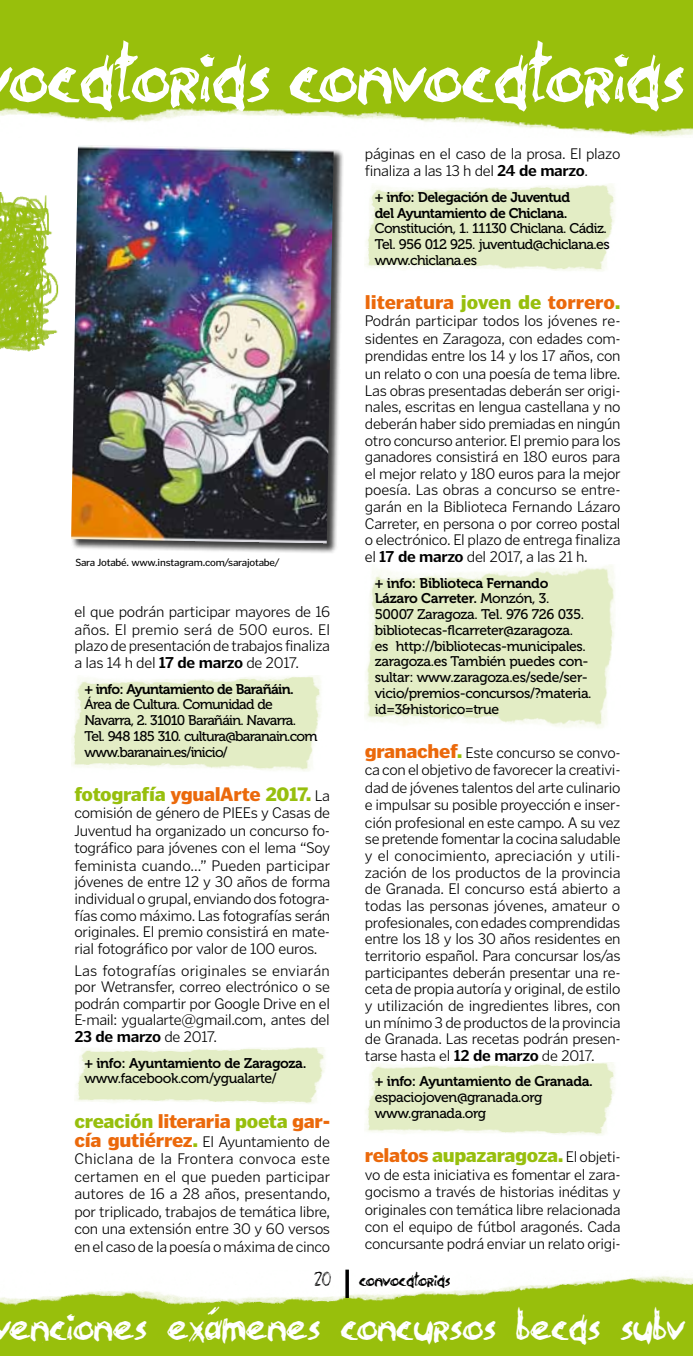
<style>
.page{position:relative;width:695px;height:1365px;background:#fff}
.page>*{position:absolute;margin:0;border:0;box-sizing:border-box;transform-origin:0 0}
.t1{font:91px "Philip'Signature";color:#fff}
.t2{font:49px "Philip'Signature";color:#fff}
.t3{font:21px "Philip'Signature";color:#000}
.t4{font:900 19.25px "Poynter Gothic Text";letter-spacing:-.02em;color:#97bf0d}
.t5{font:900 19.25px "Poynter Gothic Text";letter-spacing:-.005em;color:#eb690b}
.t6{font:300 15.75px/16.8px "Poynter Gothic Text";letter-spacing:-.02em;color:#000;text-align:justify}
.t7{font:14px/15.8px "Museo 500";letter-spacing:-.035em;color:#000}
.t8{font:14px/15.8px "Museo 700";letter-spacing:-.025em;color:#000}
.t9{font:10.5px "Poynter Gothic Text Tab";letter-spacing:-.02em;color:#000}
.s1{font-weight:700}
.s2{font-family:"Museo 700"}
.s3{color:#eb690b}
.s4{font-weight:300;font-size:15.75px;color:#000}
.s5{font-family:"Museo 500"}
.s6{font-weight:900;font-size:19.25px;color:#eb690b}
.s7{font-weight:900;font-size:19.25px;color:#97bf0d}
.s8{color:#97bf0d}
</style>
<div class="page">
<img style="left:0;top:1276px;width:692px;height:78px">
<img style="left:0;top:0;width:692px;height:137px">
<svg style="left:345px;top:1269px;width:4px;height:28px"></svg>
<img style="left:0;top:193px;width:59px;height:159px">
<img style="left:366px;top:1062px;width:249px;height:73px">
<img style="left:365px;top:565px;width:250px;height:163px">
<img style="left:365px;top:184px;width:250px;height:87px">
<img style="left:76px;top:1047px;width:249px;height:57px">
<img style="left:71px;top:675px;width:250px;height:96px">
<div style="left:71px;top:145px;width:272px;height:408px;background:#000;opacity:.75"></div>
<img style="left:71px;top:145px;width:262px;height:398px">
<p class="t1" style="left:9px;top:20px;width:676px">ocatorias convocatorias</p>
<p class="t9" style="left:75px;top:556px;width:206px">Sara Jotabé. www.instagram.com/sarajotabe/</p>
<p class="t6" style="left:74px;top:603px;width:257px">el que podrán participar mayores de 16 años. El premio será de 500 euros. El plazo de presentación de trabajos finaliza a las 14 h del <span class="s1">17 de marzo</span> de 2017.</p>
<p class="t7" style="left:84px;top:681px;width:235px"><span class="s2">+ info: Ayuntamiento de Barañáin.<br></span>Área de Cultura. Comunidad de Navarra, 2. 31010 Barañáin. Navarra.<br>Tel. 948 185 310. cultura@baranain.com www.baranain.es/inicio/</p>
<p class="t4" style="left:74px;top:782px;width:257px">fotografía <span class="s3">ygualArte</span> 2017. <span class="s4">La</span></p>
<p class="t6" style="left:74px;top:804px;width:257px">comisión de género de PIEEs y Casas de Juventud ha organizado un concurso fo&shy;tográfico para jóvenes con el lema “Soy feminista cuando...” Pueden participar jóvenes de entre 12 y 30 años de forma individual o grupal, enviando dos fotogra&shy;fías como máximo. Las fotografías serán originales. El premio consistirá en mate&shy;rial fotográfico por valor de 100 euros.</p>
<p class="t6" style="left:74px;top:961px;width:257px">Las fotografías originales se enviarán por Wetransfer, correo electrónico o se podrán compartir por Google Drive en el E-mail: ygualarte@gmail.com, antes del <span class="s1">23 de marzo</span> de 2017.</p>
<p class="t8" style="left:84px;top:1055px;width:223px">+ info: Ayuntamiento de Zaragoza. <span class="s5">www.facebook.com/ygualarte/</span></p>
<p class="t4" style="left:74px;top:1109px;width:257px">creación <span class="s3">literaria</span> poeta <span class="s3">gar-</span></p>
<p class="t6" style="left:74px;top:1132px;width:257px;line-height:17.5px"><span class="s6">cía gutiérrez</span><span class="s7">.</span> El Ayuntamiento de Chiclana de la Frontera convoca este certamen en el que pueden participar autores de 16 a 28 años, presentando, por triplicado, trabajos de temática libre, con una extensión entre 30 y 60 versos en el caso de la poesía o máxima de cinco</p>
<p class="t6" style="left:365px;top:146px;width:257px">páginas en el caso de la prosa. El plazo finaliza a las 13 h del <span class="s1">24 de marzo</span>.</p>
<p class="t7" style="left:375px;top:189px;width:236px"><span class="s2">+ info: Delegación de Juventud<br>del Ayuntamiento de Chiclana.<br></span>Constitución, 1. 11130 Chiclana. Cádiz.<br>Tel. 956 012 925. juventud@chiclana.es www.chiclana.es</p>
<p class="t5" style="left:365px;top:291px;width:257px">literatura <span class="s8">joven de</span> torrero<span class="s8">.</span></p>
<p class="t6" style="left:365px;top:313px;width:257px">Podrán participar todos los jóvenes re&shy;sidentes en Zaragoza, con edades com&shy;prendidas entre los 14 y los 17 años, con un relato o con una poesía de tema libre.<br>Las obras presentadas deberán ser origi&shy;nales, escritas en lengua castellana y no deberán haber sido premiadas en ningún otro concurso anterior. El premio para los ganadores consistirá en 180 euros para el mejor relato y 180 euros para la mejor poesía. Las obras a concurso se entre&shy;garán en la Biblioteca Fernando Lázaro Carreter, en persona o por correo postal o electrónico. El plazo de entrega finaliza el <span class="s1">17 de marzo</span> del 2017, a las 21 h.</p>
<p class="t7" style="left:375px;top:575px;width:218px"><span class="s2">+ info: Biblioteca Fernando Lázaro Carreter.</span> Monzón, 3.<br>50007 Zaragoza. Tel. 976 726 035. bibliotecas-flcarreter@zaragoza.<br>es http://bibliotecas-municipales. zaragoza.es También puedes con&shy;sultar: www.zaragoza.es/sede/ser&shy;vicio/premios-concursos/?materia. id=3&amp;historico=true</p>
<p class="t6" style="left:365px;top:744px;width:257px"><span class="s6">granachef</span><span class="s7">.</span> Este concurso se convo&shy;ca con el objetivo de favorecer la creativi&shy;dad de jóvenes talentos del arte culinario e impulsar su posible proyección e inser&shy;ción profesional en este campo. A su vez se pretende fomentar la cocina saludable y el conocimiento, apreciación y utili&shy;zación de los productos de la provincia de Granada. El concurso está abierto a todas las personas jóvenes, amateur o profesionales, con edades comprendidas entre los 18 y los 30 años residentes en territorio español. Para concursar los/as participantes deberán presentar una re&shy;ceta de propia autoría y original, de estilo y utilización de ingredientes libres, con un mínimo 3 de productos de la provincia de Granada. Las recetas podrán presen&shy;tarse hasta el <span class="s1">12 de marzo</span> de 2017.</p>
<p class="t7" style="left:375px;top:1073px;width:219px"><span class="s2">+ info: Ayuntamiento de Granada. </span>espaciojoven@granada.org www.granada.org</p>
<p class="t4" style="left:365px;top:1143px;width:257px"><span class="s3">relatos</span> aupazaragoza. <span class="s4">El objeti-</span></p>
<p class="t6" style="left:365px;top:1165px;width:257px;line-height:17.3px">vo de esta iniciativa es fomentar el zara&shy;gocismo a través de historias inéditas y originales con temática libre relacionada con el equipo de fútbol aragonés. Cada concursante podrá enviar un relato origi-</p>
<p class="t3" style="left:314px;top:1266px;width:18px">20</p>
<p class="t3" style="left:359px;top:1266px;width:93px">convocatorias</p>
<p class="t2" style="left:-8px;top:1295px;width:694px">venciones exámenes concursos becas subv</p>
</div>
